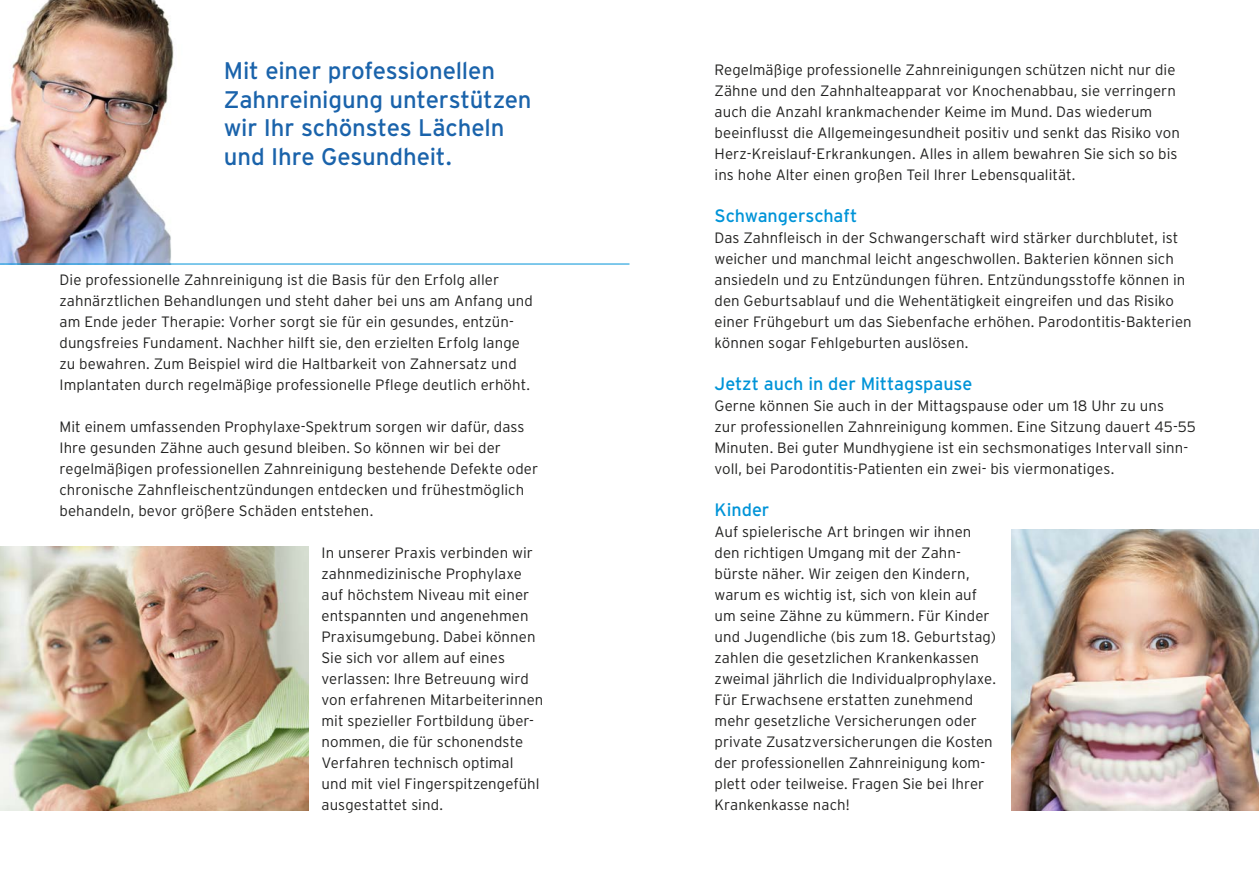
<style>
.page{position:relative;width:1259px;height:893px;background:#fff}
.page>*{position:absolute;margin:0;border:0;box-sizing:border-box;transform-origin:0 0}
.t1{font:24px/28.8px "Interstate";letter-spacing:-.005em;color:#1a63ab}
.t2{font:18px "Interstate";letter-spacing:-.005em;color:#0094d8}
.t3{font:300 15px/21px "Interstate";letter-spacing:.005em;color:#222221}
</style>
<div class="page">
<img style="left:0;top:0;width:355px;height:264px">
<hr style="left:0;top:264px;width:629px;height:1px;background:#0094d8">
<img style="left:1011px;top:529px;width:248px;height:281px">
<img style="left:0;top:547px;width:309px;height:263px">
<h1 class="t1" style="left:224px;top:56px;width:309px">Mit einer professionellen<br>Zahnreinigung unterstützen wir Ihr schönstes Lächeln und Ihre Gesundheit.</h1>
<p class="t3" style="left:60px;top:269px;width:475px">Die professionelle Zahnreinigung ist die Basis für den Erfolg aller zahnärztlichen Behandlungen und steht daher bei uns am Anfang und am Ende jeder Therapie: Vorher sorgt sie für ein gesundes, entzün&shy;dungsfreies Fundament. Nachher hilft sie, den erzielten Erfolg lange zu bewahren. Zum Beispiel wird die Haltbarkeit von Zahnersatz und Implantaten durch regelmäßige professionelle Pflege deutlich erhöht.</p>
<p class="t3" style="left:60px;top:416px;width:480px">Mit einem umfassenden Prophylaxe-Spektrum sorgen wir dafür, dass Ihre gesunden Zähne auch gesund bleiben. So können wir bei der regelmäßigen professionellen Zahnreinigung bestehende Defekte oder chronische Zahnfleischentzündungen entdecken und frühestmöglich behandeln, bevor größere Schäden entstehen.</p>
<p class="t3" style="left:321px;top:542px;width:223px">In unserer Praxis verbinden wir zahnmedizinische Prophylaxe auf höchstem Niveau mit einer entspannten und angenehmen<br>Praxisumgebung. Dabei können<br>Sie sich vor allem auf eines verlassen: Ihre Betreuung wird von erfahrenen Mitarbeiterinnen mit spezieller Fortbildung über&shy;nommen, die für schonendste<br>Verfahren technisch optimal<br>und mit viel Fingerspitzengefühl ausgestattet sind.</p>
<p class="t3" style="left:714px;top:59px;width:467px">Regelmäßige professionelle Zahnreinigungen schützen nicht nur die Zähne und den Zahnhalteapparat vor Knochenabbau, sie verringern auch die Anzahl krankmachender Keime im Mund. Das wiederum beeinflusst die Allgemeingesundheit positiv und senkt das Risiko von Herz-Kreislauf-Erkrankungen. Alles in allem bewahren Sie sich so bis ins hohe Alter einen großen Teil Ihrer Lebensqualität.</p>
<p class="t2" style="left:714px;top:205px;width:144px">Schwangerschaft</p>
<p class="t3" style="left:714px;top:227px;width:478px">Das Zahnfleisch in der Schwangerschaft wird stärker durchblutet, ist weicher und manchmal leicht angeschwollen. Bakterien können sich ansiedeln und zu Entzündungen führen. Entzündungsstoffe können in den Geburtsablauf und die Wehentätigkeit eingreifen und das Risiko einer Frühgeburt um das Siebenfache erhöhen. Parodontitis-Bakterien können sogar Fehlgeburten auslösen.</p>
<p class="t2" style="left:714px;top:373px;width:259px">Jetzt auch in der Mittagspause</p>
<p class="t3" style="left:714px;top:395px;width:483px">Gerne können Sie auch in der Mittagspause oder um 18 Uhr zu uns<br>zur professionellen Zahnreinigung kommen. Eine Sitzung dauert 45-55<br>Minuten. Bei guter Mundhygiene ist ein sechsmonatiges Intervall sinn&shy;voll, bei Parodontitis-Patienten ein zwei- bis viermonatiges.</p>
<p class="t2" style="left:714px;top:499px;width:56px">Kinder</p>
<p class="t3" style="left:714px;top:521px;width:283px">Auf spielerische Art bringen wir ihnen den richtigen Umgang mit der Zahn&shy;bürste näher. Wir zeigen den Kindern, warum es wichtig ist, sich von klein auf um seine Zähne zu kümmern. Für Kinder und Jugendliche (bis zum 18. Geburtstag) zahlen die gesetzlichen Krankenkassen zweimal jährlich die Individualprophylaxe.<br>Für Erwachsene erstatten zunehmend mehr gesetzliche Versicherungen oder private Zusatzversicherungen die Kosten der professionellen Zahnreinigung kom&shy;plett oder teilweise. Fragen Sie bei Ihrer Krankenkasse nach!</p>
</div>
